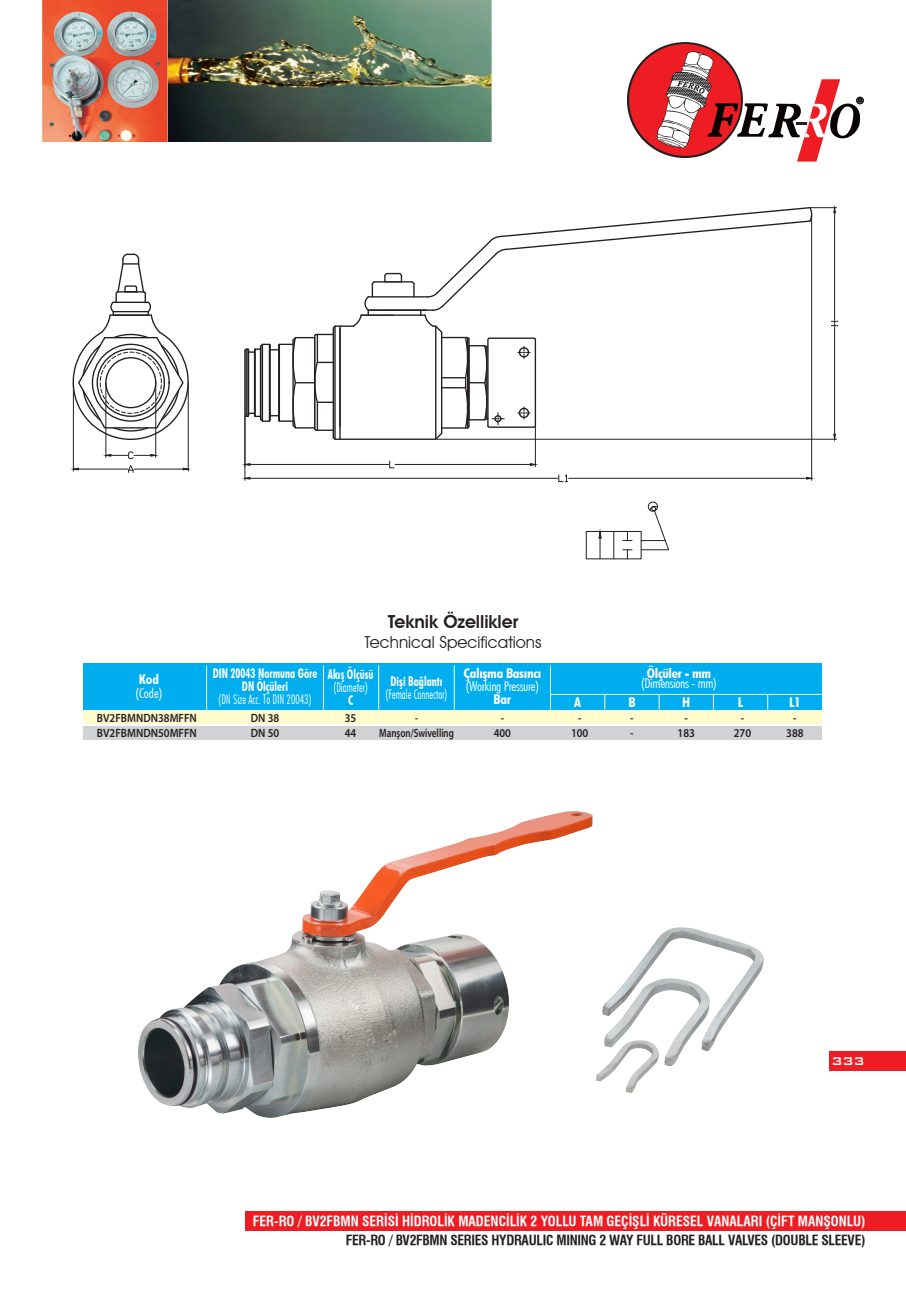
<style>
.page{position:relative;width:906px;height:1289px;background:#fff}
.page>*{position:absolute;margin:0;border:0;box-sizing:border-box;transform-origin:0 0}
.t1{font:700 18px "Avant Garde";color:#231f20}
.t2{font:16.5px "Avant Garde";color:#231f20}
.t3{font:15px "Bank Gothic";color:#fff}
.t4{font:700 condensed 13.5px "Swiss 721";color:#fff}
.t5{font:700 condensed 13.5px "Swiss 721";letter-spacing:-.02em;color:#231f20}
.t6{font:700 condensed 13.5px "Futura BT";color:#fff;scale:.84 1}
.t7{font:300 condensed 13.5px "Futura BT";color:#fff;scale:.84 1}
.t8{font:300 condensed 13.5px "Futura BT";letter-spacing:-.02em;color:#fff;scale:1.09 1}
.t9{font:700 condensed 13.5px "Futura BT";letter-spacing:-.02em;color:#fff;scale:1.09 1}
.t10{font:300 condensed 13.5px/13.2px "Futura BT";color:#fff;scale:1.09 1}
.t11{font:700 condensed 13.5px "Futura BT";color:#fff;scale:1.09 1}
.t12{font:600 12px "Myriad Pro";color:#231f20;scale:.9 1}
.t13{font:600 12px "Myriad Pro";color:#231f20;scale:.76 1}
.s1{font-weight:700}
</style>
<div class="page">
<div style="left:829px;top:1051px;width:77px;height:20px;background:#ee1d23"></div>
<div style="left:245px;top:1210px;width:661px;height:20px;background:#ee1d23"></div>
<img style="left:138px;top:811px;width:455px;height:307px">
<img style="left:43px;top:0;width:449px;height:141px">
<div style="left:84px;top:710px;width:738px;height:14px;background:#fffbcc"></div>
<div style="left:84px;top:726px;width:738px;height:14px;background:#d1d2d4"></div>
<div style="left:84px;top:663px;width:738px;height:46px;background:#00aeef"></div>
<hr style="left:550px;top:665px;width:1px;height:44px;background:#fff">
<hr style="left:323px;top:665px;width:1px;height:44px;background:#fff">
<hr style="left:206px;top:665px;width:1px;height:44px;background:#fff">
<hr style="left:378px;top:665px;width:1px;height:44px;background:#fff">
<hr style="left:454px;top:665px;width:1px;height:44px;background:#fff">
<svg style="left:713px;top:695px;width:1px;height:14px"></svg>
<svg style="left:767px;top:695px;width:1px;height:14px"></svg>
<svg style="left:604px;top:695px;width:1px;height:14px"></svg>
<svg style="left:659px;top:695px;width:1px;height:14px"></svg>
<hr style="left:550px;top:694px;width:271px;height:1px;background:#fff">
<hr style="left:535px;top:427px;width:1px;height:39px;background:#231f20">
<hr style="left:395px;top:464px;width:135px;height:1px;background:#231f20">
<hr style="left:250px;top:464px;width:138px;height:1px;background:#231f20">
<svg style="left:529px;top:463px;width:7px;height:3px"></svg>
<svg style="left:244px;top:463px;width:7px;height:3px"></svg>
<svg style="left:389px;top:460px;width:6px;height:8px"></svg>
<hr style="left:811px;top:215px;width:1px;height:265px;background:#231f20">
<hr style="left:245px;top:416px;width:1px;height:64px;background:#231f20">
<hr style="left:568px;top:478px;width:238px;height:1px;background:#231f20">
<hr style="left:250px;top:478px;width:308px;height:1px;background:#231f20">
<svg style="left:806px;top:476px;width:6px;height:4px"></svg>
<svg style="left:244px;top:476px;width:7px;height:4px"></svg>
<svg style="left:558px;top:474px;width:9px;height:8px"></svg>
<svg style="left:72px;top:253px;width:117px;height:187px"></svg>
<svg style="left:244px;top:207px;width:594px;height:233px"></svg>
<div style="left:648px;top:502px;width:10px;height:9px;border:1px solid #231f20;border-radius:50%"></div>
<svg style="left:586px;top:506px;width:83px;height:53px"></svg>
<hr style="left:106px;top:383px;width:1px;height:74px;background:#231f20">
<hr style="left:155px;top:383px;width:1px;height:74px;background:#231f20">
<hr style="left:73px;top:383px;width:1px;height:88px;background:#231f20">
<hr style="left:188px;top:383px;width:1px;height:88px;background:#231f20">
<hr style="left:78px;top:469px;width:50px;height:1px;background:#231f20">
<hr style="left:134px;top:469px;width:49px;height:1px;background:#231f20">
<svg style="left:73px;top:467px;width:6px;height:3px"></svg>
<svg style="left:182px;top:467px;width:7px;height:3px"></svg>
<svg style="left:105px;top:451px;width:51px;height:22px"></svg>
<img style="left:591px;top:914px;width:173px;height:192px">
<svg style="left:627px;top:42px;width:116px;height:116px"></svg>
<div style="left:629px;top:44px;width:112px;height:112px;background:#ee1d23;border-radius:50%"></div>
<svg style="left:656px;top:51px;width:207px;height:111px"></svg>
<p class="t10" style="left:135px;top:673px;width:26px"><span class="s1">Kod </span>(Code)</p>
<p class="t12" style="left:97px;top:710px;width:113px">BV2FBMNDN38MFFN</p>
<p class="t12" style="left:97px;top:725px;width:113px">BV2FBMNDN50MFFN</p>
<p class="t6" style="left:213px;top:664px;width:126px">DIN 20043 Normuna Göre</p>
<p class="t6" style="left:242px;top:678px;width:56px">DN Ölçüleri</p>
<p class="t7" style="left:219px;top:691px;width:112px">(DN Size Acc. To DIN 20043)</p>
<p class="t12" style="left:251px;top:710px;width:33px">DN 38</p>
<p class="t12" style="left:251px;top:725px;width:33px">DN 50</p>
<p class="t1" style="left:388px;top:611px;width:132px">Teknik Özellikler</p>
<p class="t2" style="left:364px;top:632px;width:178px">Technical Specifications</p>
<p class="t6" style="left:328px;top:665px;width:56px">Akış Ölçüsü</p>
<p class="t7" style="left:333px;top:678px;width:42px">(Diameter)</p>
<p class="t6" style="left:348px;top:692px;width:8px">C</p>
<p class="t6" style="left:390px;top:673px;width:64px">Dişi Bağlantı</p>
<p class="t7" style="left:385px;top:686px;width:75px">(Female Connector)</p>
<p class="t9" style="left:463px;top:664px;width:73px">Çalışma Basıncı</p>
<p class="t8" style="left:466px;top:678px;width:69px">(Working Pressure)</p>
<p class="t11" style="left:493px;top:691px;width:18px">Bar</p>
<p class="t12" style="left:345px;top:710px;width:14px">35</p>
<p class="t12" style="left:345px;top:725px;width:14px">44</p>
<p class="t13" style="left:415px;top:710px;width:5px">-</p>
<p class="t13" style="left:379px;top:725px;width:100px">Manşon/Swivelling</p>
<p class="t12" style="left:501px;top:710px;width:5px">-</p>
<p class="t12" style="left:494px;top:725px;width:21px">400</p>
<p class="t9" style="left:647px;top:664px;width:61px">Ölçüler - mm</p>
<p class="t8" style="left:641px;top:675px;width:71px">(Dimensions - mm)</p>
<p class="t11" style="left:574px;top:694px;width:8px">A</p>
<p class="t11" style="left:628px;top:694px;width:8px">B</p>
<p class="t11" style="left:682px;top:694px;width:9px">H</p>
<p class="t11" style="left:738px;top:694px;width:6px">L</p>
<p class="t11" style="left:789px;top:694px;width:12px">L1</p>
<p class="t12" style="left:578px;top:710px;width:5px">-</p>
<p class="t12" style="left:571px;top:725px;width:21px">100</p>
<p class="t12" style="left:630px;top:710px;width:5px">-</p>
<p class="t12" style="left:630px;top:725px;width:5px">-</p>
<p class="t12" style="left:684px;top:710px;width:5px">-</p>
<p class="t12" style="left:677px;top:725px;width:21px">183</p>
<p class="t12" style="left:741px;top:710px;width:5px">-</p>
<p class="t12" style="left:734px;top:725px;width:21px">270</p>
<p class="t12" style="left:793px;top:710px;width:5px">-</p>
<p class="t12" style="left:786px;top:725px;width:21px">388</p>
<p class="t3" style="left:831px;top:1053px;width:35px">333</p>
<p class="t4" style="left:253px;top:1212px;width:614px">FER-RO / BV2FBMN SERİSİ HİDROLİK MADENCİLİK 2 YOLLU TAM GEÇİŞLİ KÜRESEL VANALARI (ÇİFT MANŞONLU)</p>
<p class="t5" style="left:346px;top:1231px;width:521px">FER-RO / BV2FBMN SERIES HYDRAULIC MINING 2 WAY FULL BORE BALL VALVES (DOUBLE SLEEVE)</p>
</div>
